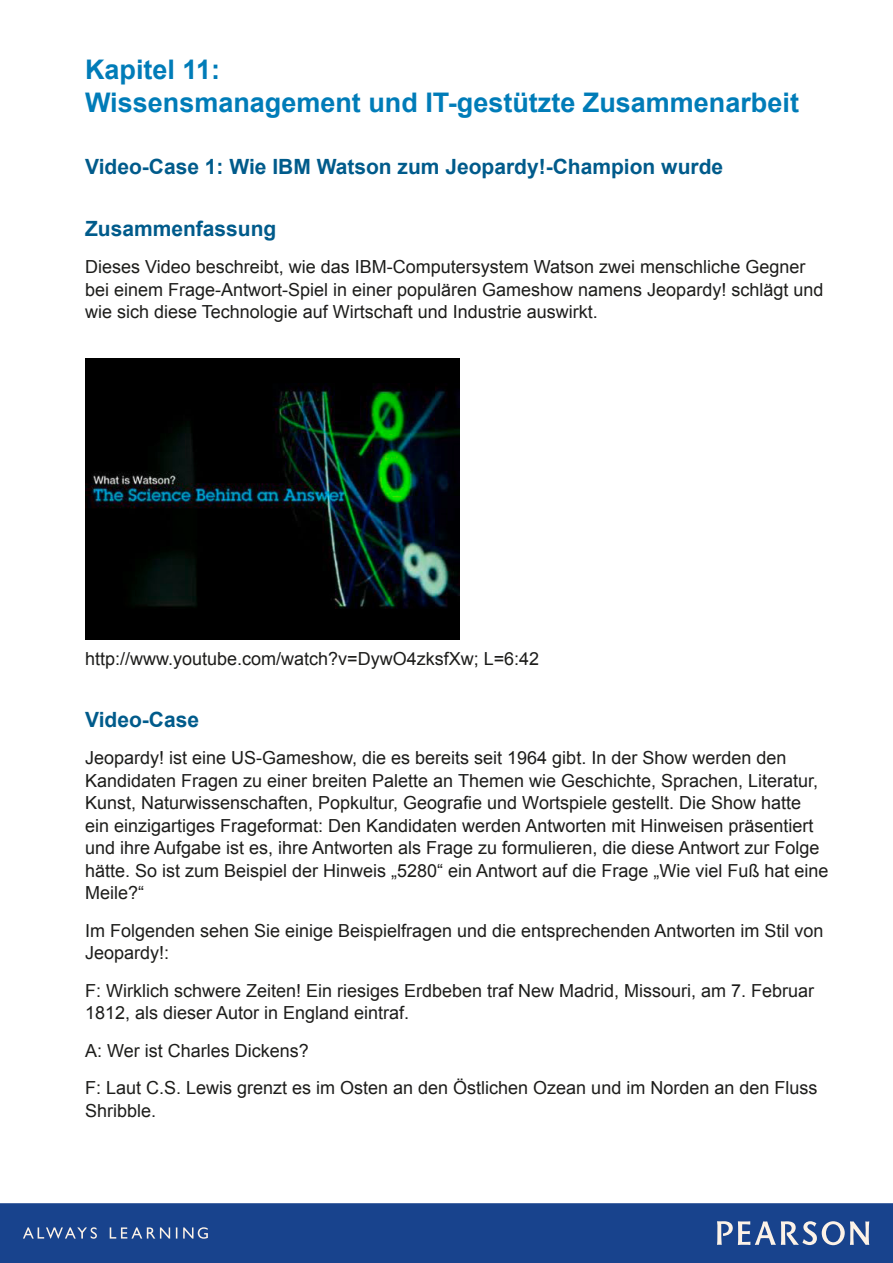
<style>
.page{position:relative;width:893px;height:1263px;background:#fff}
.page>*{position:absolute;margin:0;border:0;box-sizing:border-box;transform-origin:0 0}
.t1{font:700 27px/33px "Arial";color:#007cb8}
.t2{font:700 21px "Arial";color:#005b8b}
.t3{font:18px/22.5px "Arial";color:#1d1d1b}
</style>
<div class="page">
<img style="left:85px;top:359px;width:374px;height:280px">
<div style="left:0;top:1203px;width:893px;height:60px;background:#18438d"></div>
<svg style="left:717px;top:1221px;width:152px;height:24px"></svg>
<svg style="left:23px;top:1227px;width:185px;height:12px"></svg>
<h1 class="t1" style="left:85px;top:54px;width:715px">Kapitel 11:<br>Wissensmanagement und IT-gestützte Zusammenarbeit</h1>
<p class="t2" style="left:85px;top:153px;width:640px">Video-Case 1: Wie IBM Watson zum Jeopardy!-Champion wurde</p>
<p class="t2" style="left:85px;top:214px;width:193px">Zusammenfassung</p>
<p class="t3" style="left:85px;top:256px;width:740px">Dieses Video beschreibt, wie das IBM-Computersystem Watson zwei menschliche Gegner bei einem Frage-Antwort-Spiel in einer populären Gameshow namens Jeopardy! schlägt und wie sich diese Technologie auf Wirtschaft und Industrie auswirkt.</p>
<p class="t3" style="left:85px;top:648px;width:456px">http://www.youtube.com/watch?v=DywO4zksfXw; L=6:42</p>
<p class="t2" style="left:85px;top:705px;width:115px">Video-Case</p>
<p class="t3" style="left:85px;top:747px;width:745px">Jeopardy! ist eine US-Gameshow, die es bereits seit 1964 gibt. In der Show werden den Kandidaten Fragen zu einer breiten Palette an Themen wie Geschichte, Sprachen, Literatur, Kunst, Naturwissenschaften, Popkultur, Geografie und Wortspiele gestellt. Die Show hatte ein einzigartiges Frageformat: Den Kandidaten werden Antworten mit Hinweisen präsentiert und ihre Aufgabe ist es, ihre Antworten als Frage zu formulieren, die diese Antwort zur Folge hätte. So ist zum Beispiel der Hinweis „5280“ ein Antwort auf die Frage „Wie viel Fuß hat eine Meile?“</p>
<p class="t3" style="left:85px;top:919px;width:740px">Im Folgenden sehen Sie einige Beispielfragen und die entsprechenden Antworten im Stil von<br>Jeopardy!:</p>
<p class="t3" style="left:85px;top:979px;width:731px">F: Wirklich schwere Zeiten! Ein riesiges Erdbeben traf New Madrid, Missouri, am 7. Februar<br>1812, als dieser Autor in England eintraf.</p>
<p class="t3" style="left:85px;top:1032px;width:734px;line-height:37.5px">A: Wer ist Charles Dickens?<br>F: Laut C.S. Lewis grenzt es im Osten an den Östlichen Ozean und im Norden an den Fluss</p>
<p class="t3" style="left:85px;top:1099px;width:73px">Shribble.</p>
</div>
